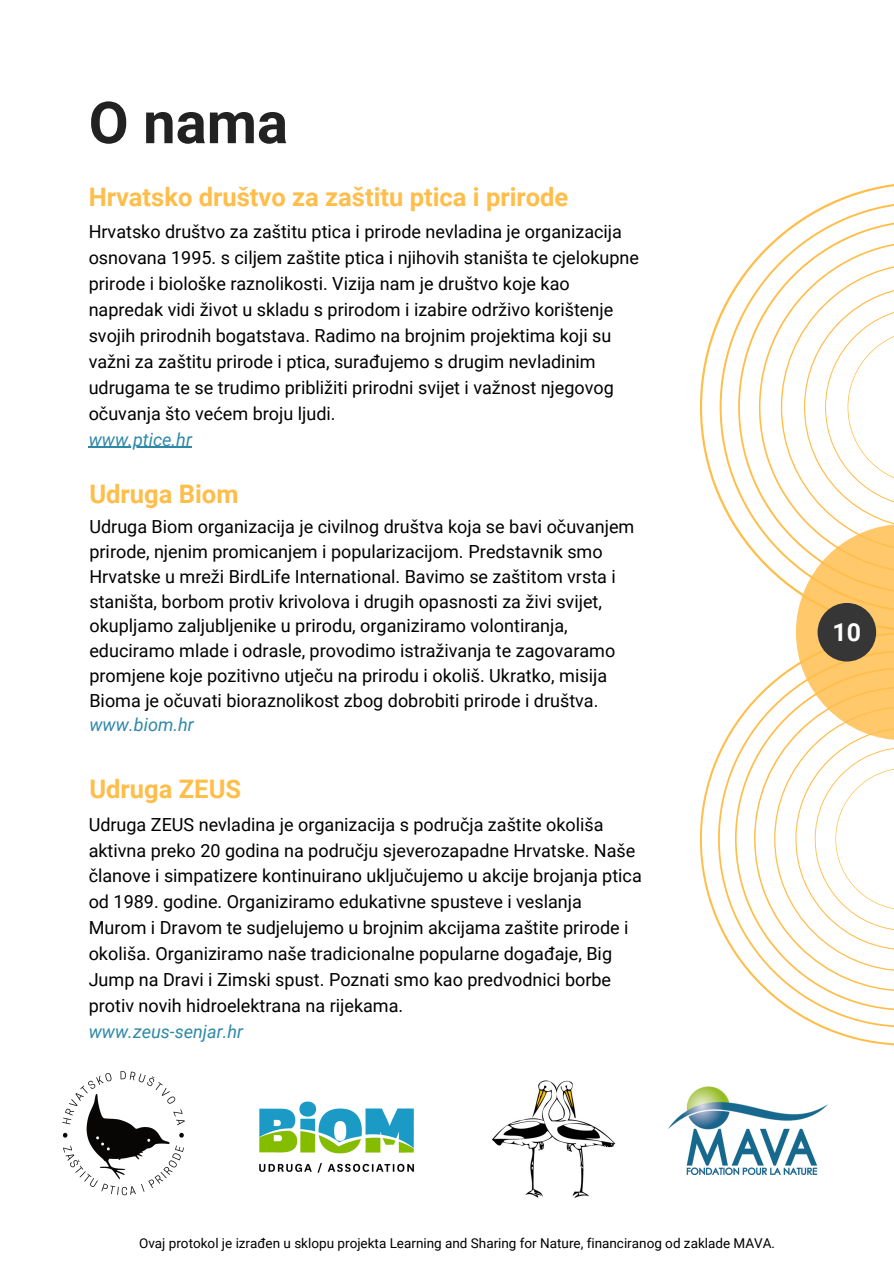
<style>
.page{position:relative;width:894px;height:1264px;background:#fff}
.page>*{position:absolute;margin:0;border:0;box-sizing:border-box;transform-origin:0 0}
.t1{font:700 57.9px "Roboto";color:#222}
.t2{font:700 25.5px "Roboto";color:#ffbd4a}
.t3{font:700 24.9px "Roboto";color:#fff}
.t4{font:18px/26px "Roboto";color:#000}
.t5{font:italic 18px "Roboto";color:#2d89a8}
.t6{font:13.5px "Roboto";color:#000}
.s1{font-style:italic;color:#2d89a8}
</style>
<div class="page">
<svg style="left:699px;top:756px;width:194px;height:289px"></svg>
<svg style="left:717px;top:701px;width:176px;height:326px"></svg>
<svg style="left:699px;top:184px;width:194px;height:314px"></svg>
<svg style="left:719px;top:201px;width:174px;height:352px"></svg>
<svg style="left:753px;top:241px;width:140px;height:750px"></svg>
<div style="left:817px;top:603px;width:58px;height:58px;background:#363636;border-radius:50%"></div>
<img style="left:259px;top:1101px;width:156px;height:72px">
<img style="left:62px;top:1071px;width:123px;height:125px">
<img style="left:491px;top:1080px;width:125px;height:117px">
<img style="left:668px;top:1086px;width:158px;height:88px">
<hr style="left:89px;top:446px;width:103px;height:2px;background:#2d89a8">
<p class="t1" style="left:89px;top:89px;width:201px">O nama</p>
<p class="t2" style="left:89px;top:182px;width:481px">Hrvatsko društvo za zaštitu ptica i prirode</p>
<p class="t4" style="left:89px;top:219px;width:551px">Hrvatsko društvo za zaštitu ptica i prirode nevladina je organizacija osnovana 1995. s ciljem zaštite ptica i njihovih staništa te cjelokupne prirode i biološke raznolikosti. Vizija nam je društvo koje kao napredak vidi život u skladu s prirodom i izabire održivo korištenje svojih prirodnih bogatstava. Radimo na brojnim projektima koji su važni za zaštitu prirode i ptica, surađujemo s drugim nevladinim udrugama te se trudimo približiti prirodni svijet i važnost njegovog očuvanja što većem broju ljudi.</p>
<p class="t5" style="left:89px;top:429px;width:105px">www.ptice.hr</p>
<p class="t2" style="left:89px;top:479px;width:150px">Udruga Biom</p>
<p class="t4" style="left:89px;top:514px;width:546px;line-height:24.8px">Udruga Biom organizacija je civilnog društva koja se bavi očuvanjem prirode, njenim promicanjem i popularizacijom. Predstavnik smo Hrvatske u mreži BirdLife International. Bavimo se zaštitom vrsta i staništa, borbom protiv krivolova i drugih opasnosti za živi svijet, okupljamo zaljubljenike u prirodu, organiziramo volontiranja, educiramo mlade i odrasle, provodimo istraživanja te zagovaramo promjene koje pozitivno utječu na prirodu i okoliš. Ukratko, misija Bioma je očuvati bioraznolikost zbog dobrobiti prirode i društva. <span class="s1">www.biom.hr</span></p>
<p class="t2" style="left:89px;top:774px;width:153px">Udruga ZEUS</p>
<p class="t4" style="left:89px;top:811px;width:554px">Udruga ZEUS nevladina je organizacija s područja zaštite okoliša aktivna preko 20 godina na području sjeverozapadne Hrvatske. Naše članove i simpatizere kontinuirano uključujemo u akcije brojanja ptica od 1989. godine. Organiziramo edukativne spusteve i veslanja Murom i Dravom te sudjelujemo u brojnim akcijama zaštite prirode i okoliša. Organiziramo naše tradicionalne popularne događaje, Big Jump na Dravi i Zimski spust. Poznati smo kao predvodnici borbe protiv novih hidroelektrana na rijekama.</p>
<p class="t5" style="left:89px;top:1021px;width:156px">www.zeus-senjar.hr</p>
<p class="t3" style="left:832px;top:617px;width:30px">10</p>
<p class="t6" style="left:139px;top:1235px;width:637px">Ovaj protokol je izrađen u sklopu projekta Learning and Sharing for Nature, financiranog od zaklade MAVA.</p>
</div>
